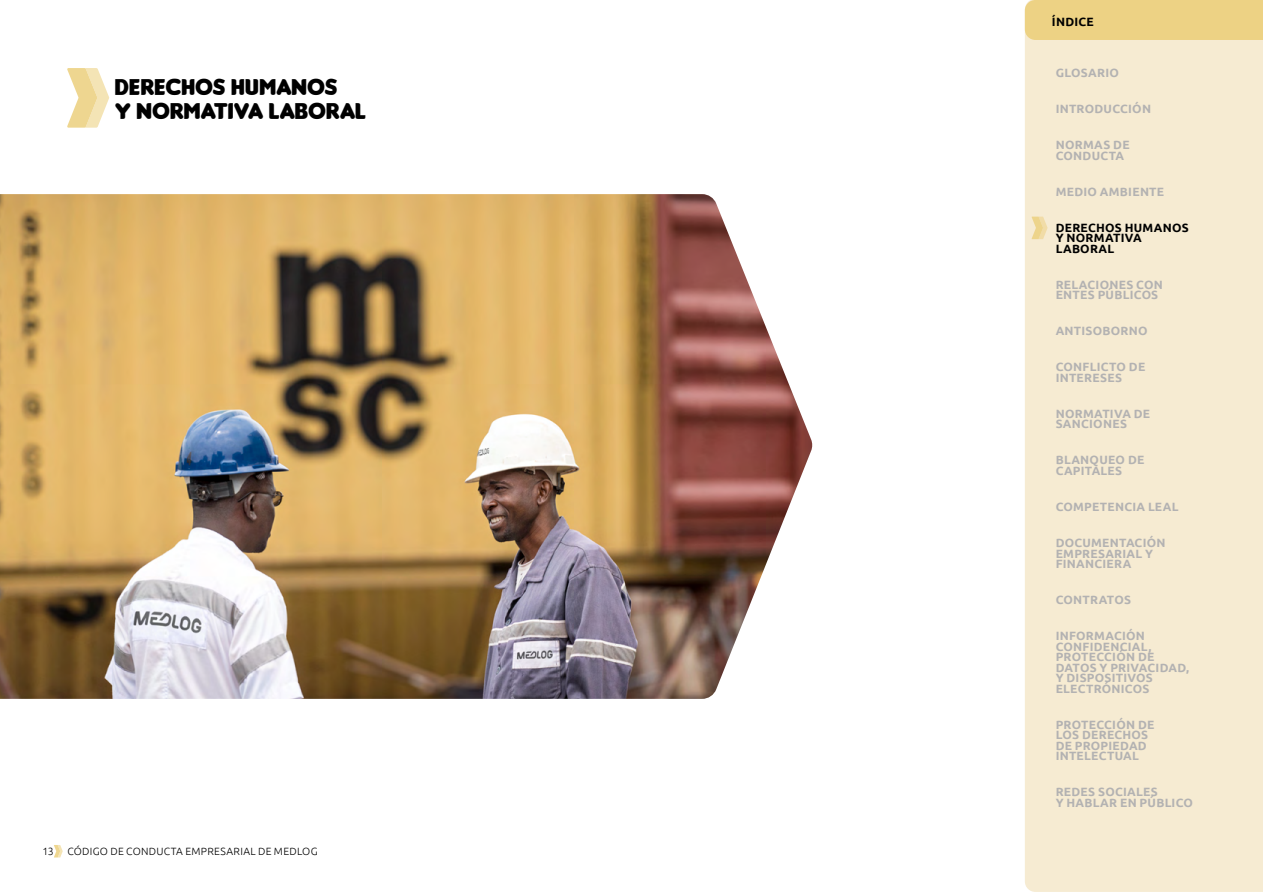
<style>
.page{position:relative;width:1263px;height:893px;background:#fff}
.page>*{position:absolute;margin:0;border:0;box-sizing:border-box;transform-origin:0 0}
.titolo{font:24px/24px "Insaniburgerwith Cheese";letter-spacing:.005em;color:#000}
.MENU_LATERALE{font:700 12px/10.5px "Ubuntu";letter-spacing:.02em;color:#b3b2b2}
.MENU_LATERALE-2{font:700 12px/10.5px "Ubuntu";letter-spacing:.02em;color:#000}
.t1{font:300 10.5px "Ubuntu";letter-spacing:.025em;color:#000}
</style>
<div class="page">
<img style="left:0;top:194px;width:812px;height:505px">
<svg style="left:67px;top:68px;width:42px;height:60px"></svg>
<div style="left:1025px;top:40px;width:238px;height:852px;background:#f6ebd2"></div>
<div style="left:1025px;top:0;width:238px;height:40px;background:#edd284"></div>
<svg style="left:54px;top:845px;width:9px;height:12px"></svg>
<svg style="left:1031px;top:217px;width:16px;height:22px"></svg>
<p class="titolo" style="left:115px;top:74px;width:253px">DERECHOS HUMANOS<br>Y NORMATIVA LABORAL</p>
<p class="t1" style="left:43px;top:844px;width:13px">13</p>
<p class="t1" style="left:68px;top:844px;width:252px">CÓDIGO DE CONDUCTA EMPRESARIAL DE MEDLOG</p>
<p class="MENU_LATERALE-2" style="left:1052px;top:16px;width:43px">ÍNDICE</p>
<p class="MENU_LATERALE" style="left:1056px;top:68px;width:65px">GLOSARIO</p>
<p class="MENU_LATERALE" style="left:1056px;top:104px;width:97px">INTRODUCCIÓN</p>
<p class="MENU_LATERALE" style="left:1056px;top:140px;width:75px">NORMAS DE<br>CONDUCTA</p>
<p class="MENU_LATERALE" style="left:1056px;top:186px;width:110px">MEDIO AMBIENTE</p>
<p class="MENU_LATERALE-2" style="left:1056px;top:222px;width:134px">DERECHOS HUMANOS<br>Y NORMATIVA<br>LABORAL</p>
<p class="MENU_LATERALE" style="left:1056px;top:279px;width:109px">RELACIONES CON<br>ENTES PÚBLICOS</p>
<p class="MENU_LATERALE" style="left:1056px;top:326px;width:93px">ANTISOBORNO</p>
<p class="MENU_LATERALE" style="left:1056px;top:362px;width:91px">CONFLICTO DE<br>INTERESES</p>
<p class="MENU_LATERALE" style="left:1056px;top:408px;width:96px">NORMATIVA DE<br>SANCIONES</p>
<p class="MENU_LATERALE" style="left:1056px;top:455px;width:90px">BLANQUEO DE<br>CAPITALES</p>
<p class="MENU_LATERALE" style="left:1056px;top:501px;width:124px">COMPETENCIA LEAL</p>
<p class="MENU_LATERALE" style="left:1056px;top:537px;width:111px">DOCUMENTACIÓN<br>EMPRESARIAL Y<br>FINANCIERA</p>
<p class="MENU_LATERALE" style="left:1056px;top:594px;width:77px">CONTRATOS</p>
<p class="MENU_LATERALE" style="left:1056px;top:630px;width:135px">INFORMACIÓN<br>CONFIDENCIAL,<br>PROTECCIÓN DE<br>DATOS Y PRIVACIDAD,<br>Y DISPOSITIVOS<br>ELECTRÓNICOS</p>
<p class="MENU_LATERALE" style="left:1056px;top:719px;width:100px">PROTECCIÓN DE<br>LOS DERECHOS<br>DE PROPIEDAD<br>INTELECTUAL</p>
<p class="MENU_LATERALE" style="left:1056px;top:786px;width:139px">REDES SOCIALES<br>Y HABLAR EN PÚBLICO</p>
</div>
